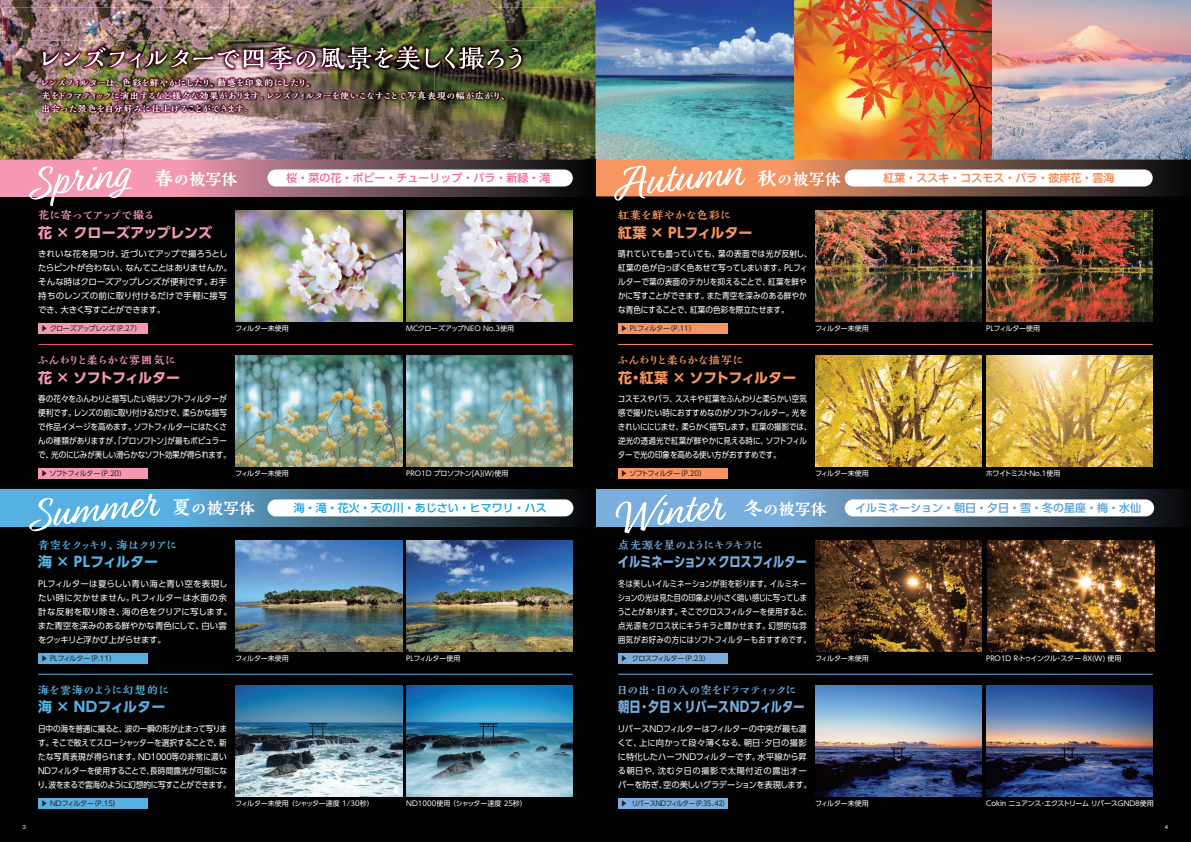
<style>
.page{position:relative;width:1191px;height:842px;background:#fff}
.page>*{position:absolute;margin:0;border:0;box-sizing:border-box;transform-origin:0 0}
.t1{font:800 16px "Kaimin So Std";color:#fff}
.t2{font:700 14px "UD Shin Go C Oeiz Pr 6";letter-spacing:.005em;color:#79aede}
.t3{font:700 14px "UD Shin Go Pro";letter-spacing:.005em;color:#57b0e2}
.t4{font:700 14px "UD Shin Go Pro";letter-spacing:-.04em;color:#f79562}
.t5{font:700 14px "UD Shin Go Pro";letter-spacing:-.01em;color:#f499b0}
.t6{font:700 14px "UD Shin Go Pro";letter-spacing:.005em;color:#f79562}
.t7{font:700 14px "UD Shin Go Pro";letter-spacing:-.05em;color:#f499b0}
.t8{font:500 11px "UD Shin Go Pro";color:#549ed6}
.t9{font:500 11px "UD Shin Go Pro";color:#f16893}
.t10{font:500 11px "UD Shin Go Pro";color:#10a1dc}
.t11{font:500 11px "UD Shin Go Pro";color:#f58147}
.t12{font:800 11px "Kaimin So Std";letter-spacing:-.055em;color:#79aede}
.t13{font:800 11px "Kaimin So Std";letter-spacing:-.08em;color:#79aede}
.t14{font:800 11px "Kaimin So Std";letter-spacing:-.08em;color:#57b0e2}
.t15{font:800 11px "Kaimin So Std";letter-spacing:-.035em;color:#f499b0}
.t16{font:800 11px "Kaimin So Std";letter-spacing:-.05em;color:#f79562}
.t17{font:800 11px "Kaimin So Std";letter-spacing:.03em;color:#57b0e2}
.t18{font:800 11px "Kaimin So Std";letter-spacing:.005em;color:#f499b0}
.t19{font:800 11px "Kaimin So Std";color:#f79562}
.t20{font:800 9px/13px "Kaimin So Std";letter-spacing:-.02em;color:#fff}
.t21{font:8.5px/14px "UD Shin Go C Oniz Pr 6";letter-spacing:-.01em;color:#fff}
.t22{font:8.5px/14px "UD Shin Go Pro";color:#fff}
.t23{font:8.5px/14px "UD Shin Go C Oniz Pr 6";letter-spacing:-.03em;color:#fff}
.t24{font:8.5px/14px "UD Shin Go C Oniz Pr 6";letter-spacing:.01em;color:#fff;scale:.96 1}
.t25{font:7px "UD Shin Go Pro";letter-spacing:-.025em;color:#fff}
.t26{font:7px "UD Shin Go Pro";letter-spacing:-.045em;color:#231f20}
.t27{font:7px "UD Shin Go Pro";letter-spacing:-.025em;color:#231f20}
.t28{font:7px "UD Shin Go Pro";letter-spacing:-.11em;color:#231f20}
.t29{font:7px "UD Shin Go Pro";color:#fff}
.t30{font:7px "UD Shin Go Pro";letter-spacing:-.005em;color:#fff}
.t31{font:7px "UD Shin Go Pro";letter-spacing:-.07em;color:#fff}
.t32{font:5px "Gothic MB101 Pr 5";color:#fff}
.s1{font-size:19px}
</style>
<div class="page">
<div style="left:0;top:160px;width:1191px;height:682px;background:#020202"></div>
<img style="left:0;top:0;width:1191px;height:196px">
<img style="left:0;top:489px;width:1186px;height:37px">
<div style="left:844px;top:170px;width:308px;height:16px;background:#fff;border-radius:8px"></div>
<div style="left:844px;top:499px;width:310px;height:17px;background:#fff;border-radius:8px"></div>
<div style="left:618px;top:323px;width:109px;height:10px;background:#f79562"></div>
<img style="left:815px;top:356px;width:167px;height:111px">
<img style="left:986px;top:356px;width:166px;height:111px">
<div style="left:618px;top:468px;width:109px;height:10px;background:#f79562"></div>
<hr style="left:618px;top:344px;width:534px;height:1px;background:#f79562">
<div style="left:618px;top:653px;width:109px;height:10px;background:#79aede"></div>
<img style="left:986px;top:686px;width:166px;height:110px">
<img style="left:815px;top:686px;width:167px;height:110px">
<div style="left:618px;top:798px;width:109px;height:10px;background:#79aede"></div>
<hr style="left:618px;top:674px;width:534px;height:1px;background:#79aede">
<svg style="left:613px;top:494px;width:113px;height:40px"></svg>
<svg style="left:613px;top:166px;width:132px;height:35px;background:#da9a7a"></svg>
<img style="left:815px;top:540px;width:167px;height:111px">
<img style="left:987px;top:541px;width:167px;height:111px">
<img style="left:235px;top:540px;width:167px;height:111px">
<img style="left:406px;top:540px;width:167px;height:111px">
<div style="left:38px;top:653px;width:109px;height:10px;background:#57b0e2"></div>
<img style="left:235px;top:686px;width:167px;height:110px">
<img style="left:406px;top:686px;width:167px;height:110px">
<div style="left:38px;top:798px;width:109px;height:10px;background:#57b0e2"></div>
<hr style="left:38px;top:674px;width:535px;height:1px;background:#57b0e2">
<svg style="left:28px;top:493px;width:132px;height:39px;background:#6ba9cc"></svg>
<div style="left:267px;top:499px;width:306px;height:17px;background:#fff;border-radius:8px"></div>
<img style="left:235px;top:211px;width:167px;height:110px">
<img style="left:406px;top:211px;width:167px;height:110px">
<div style="left:38px;top:323px;width:109px;height:10px;background:#f499b0"></div>
<div style="left:38px;top:468px;width:109px;height:10px;background:#f499b0"></div>
<hr style="left:38px;top:344px;width:535px;height:1px;background:#f05987">
<svg style="left:28px;top:166px;width:105px;height:40px"></svg>
<div style="left:267px;top:170px;width:306px;height:16px;background:#fff;border-radius:8px"></div>
<img style="left:3px;top:7px;width:560px;height:104px">
<img style="left:4px;top:111px;width:538px;height:40px">
<img style="left:43px;top:46px;width:478px;height:24px">
<img style="left:235px;top:356px;width:167px;height:111px">
<img style="left:406px;top:356px;width:167px;height:111px">
<img style="left:815px;top:211px;width:167px;height:111px">
<img style="left:986px;top:211px;width:166px;height:111px">
<p class="t20" style="left:40px;top:75px;width:471px">レンズフィルターは、色彩を鮮やかにしたり、動感を印象的にしたり、<br>光をドラマティックに演出するなど様々な効果があります。レンズフィルターを使いこなすことで写真表現の幅が広がり、出会った景色を自分好みに仕上げることができます。</p>
<h1 class="t1" style="left:154px;top:168px;width:84px"><span class="s1">春</span>の被写体</h1>
<p class="t9" style="left:286px;top:169px;width:265px">桜・菜の花・ポピー・チューリップ・バラ・新緑・滝</p>
<h1 class="t1" style="left:758px;top:168px;width:84px"><span class="s1">秋</span>の被写体</h1>
<p class="t11" style="left:883px;top:169px;width:232px">紅葉・ススキ・コスモス・バラ・彼岸花・雲海</p>
<p class="t18" style="left:38px;top:208px;width:118px">花に寄ってアップで撮る</p>
<p class="t19" style="left:618px;top:208px;width:115px">紅葉を鮮やかな色彩に</p>
<h2 class="t5" style="left:38px;top:221px;width:176px">花 × クローズアップレンズ</h2>
<h2 class="t6" style="left:618px;top:221px;width:136px">紅葉 × PLフィルター</h2>
<p class="t22" style="left:38px;top:246px;width:195px">きれいな花を見つけ、近づいてアップで撮ろうとしたらピントが合わない、なんてことはありませんか。そんな時はクローズアップレンズが便利です。お手持ちのレンズの前に取り付けるだけで手軽に接写でき、大きく写すことができます。</p>
<p class="t21" style="left:618px;top:246px;width:195px">晴れていても曇っていても、葉の表面では光が反射し、紅葉の色が白っぽく色あせて写ってしまいます。PLフィルターで葉の表面のテカリを抑えることで、紅葉を鮮やかに写すことができます。また青空を深みのある鮮やかな青色にすることで、紅葉の色彩を際立たせます。</p>
<p class="t26" style="left:41px;top:323px;width:102px">▶ クローズアップレンズ（P.27）</p>
<p class="t25" style="left:235px;top:323px;width:55px">フィルター未使用</p>
<p class="t30" style="left:406px;top:323px;width:109px">MCクローズアップNEO No.3使用</p>
<p class="t27" style="left:620px;top:323px;width:77px">▶ PLフィルター（P.11）</p>
<p class="t25" style="left:815px;top:323px;width:55px">フィルター未使用</p>
<p class="t25" style="left:986px;top:323px;width:56px">PLフィルター使用</p>
<p class="t15" style="left:38px;top:353px;width:140px">ふんわりと柔らかな雰囲気に</p>
<p class="t16" style="left:617px;top:353px;width:127px">ふんわりと柔らかな描写に</p>
<h2 class="t7" style="left:38px;top:366px;width:144px">花 × ソフトフィルター</h2>
<h2 class="t4" style="left:618px;top:366px;width:180px">花・紅葉 × ソフトフィルター</h2>
<p class="t23" style="left:38px;top:391px;width:194px">春の花々をふんわりと描写したい時はソフトフィルターが便利です。レンズの前に取り付けるだけで、柔らかな描写で作品イメージを高めます。ソフトフィルターにはたくさんの種類がありますが、「プロソフトン」が最もポピュラーで、光のにじみが美しい滑らかなソフト効果が得られます。</p>
<p class="t21" style="left:618px;top:391px;width:195px">コスモスやバラ、ススキや紅葉をふんわりと柔らかい空気感で撮りたい時におすすめなのがソフトフィルター。光をきれいににじませ、柔らかく描写します。紅葉の撮影では、逆光の透過光で紅葉が鮮やかに見える時に、ソフトフィルターで光の印象を高める使い方がおすすめです。</p>
<p class="t28" style="left:41px;top:468px;width:87px">▶ ソフトフィルター（P.20）</p>
<p class="t25" style="left:235px;top:468px;width:55px">フィルター未使用</p>
<p class="t25" style="left:406px;top:468px;width:104px">PRO1D プロソフトン[A](Ｗ)使用</p>
<p class="t28" style="left:620px;top:468px;width:87px">▶ ソフトフィルター（P.20）</p>
<p class="t25" style="left:815px;top:468px;width:55px">フィルター未使用</p>
<p class="t31" style="left:986px;top:468px;width:76px">ホワイトミストNo.1使用</p>
<h1 class="t1" style="left:172px;top:497px;width:84px"><span class="s1">夏</span>の被写体</h1>
<p class="t10" style="left:294px;top:499px;width:255px">海・滝・花火・天の川・あじさい・ヒマワリ・ハス</p>
<h1 class="t1" style="left:744px;top:498px;width:84px"><span class="s1">冬</span>の被写体</h1>
<p class="t8" style="left:855px;top:499px;width:287px">イルミネーション・朝日・夕日・雪・冬の星座・梅・水仙</p>
<p class="t14" style="left:38px;top:537px;width:141px">青空をクッキリ、海はクリアに</p>
<p class="t13" style="left:618px;top:537px;width:147px">点光源を星のようにキラキラに</p>
<h2 class="t3" style="left:38px;top:551px;width:122px">海 × PLフィルター</h2>
<h2 class="t2" style="left:618px;top:551px;width:191px">イルミネーション × クロスフィルター</h2>
<p class="t22" style="left:38px;top:576px;width:196px">PLフィルターは夏らしい青い海と青い空を表現したい時に欠かせません。PLフィルターは水面の余計な反射を取り除き、海の色をクリアに写します。また青空を深みのある鮮やかな青色にして、白い雲をクッキリと浮かび上がらせます。</p>
<p class="t24" style="left:617px;top:576px;width:203px">冬は美しいイルミネーションが街を彩ります。イルミネーションの光は見た目の印象より小さく暗い感じに写ってしまうことがあります。そこでクロスフィルターを使用すると、点光源をクロス状にキラキラと輝かせます。幻想的な雰囲気がお好みの方にはソフトフィルターもおすすめです。</p>
<p class="t27" style="left:41px;top:652px;width:77px">▶ PLフィルター（P.11）</p>
<p class="t25" style="left:235px;top:653px;width:55px">フィルター未使用</p>
<p class="t25" style="left:406px;top:653px;width:56px">PLフィルター使用</p>
<p class="t26" style="left:620px;top:652px;width:91px">▶ クロスフィルター（P.23）</p>
<p class="t25" style="left:815px;top:653px;width:55px">フィルター未使用</p>
<p class="t25" style="left:986px;top:653px;width:137px">PRO1D R-トゥインクル・スター 8X(W) 使用</p>
<p class="t17" style="left:38px;top:682px;width:133px">海を雲海のように幻想的に</p>
<p class="t12" style="left:617px;top:682px;width:181px">日の出･日の入の空をドラマティックに</p>
<h2 class="t3" style="left:38px;top:696px;width:129px">海 × NDフィルター</h2>
<h2 class="t2" style="left:618px;top:696px;width:188px">朝日･夕日 × リバースNDフィルター</h2>
<p class="t21" style="left:38px;top:721px;width:195px">日中の海を普通に撮ると、波の一瞬の形が止まって写ります。そこで敢えてスローシャッターを選択することで、新たな写真表現が得られます。ND1000等の非常に濃い<br>NDフィルターを使用することで､長時間露光が可能になり､波をまるで雲海のように幻想的に写すことができます。</p>
<p class="t22" style="left:617px;top:721px;width:196px">リバースNDフィルターはフィルターの中央が最も濃くて、上に向かって段々薄くなる、朝日･夕日の撮影に特化したハーフNDフィルターです。水平線から昇る朝日や、沈む夕日の撮影で太陽付近の露出オーバーを防ぎ、空の美しいグラデーションを表現します。</p>
<p class="t27" style="left:41px;top:797px;width:81px">▶ NDフィルター（P.15）</p>
<p class="t25" style="left:235px;top:798px;width:140px">フィルター未使用 （シャッター速度 1/30秒）</p>
<p class="t29" style="left:406px;top:798px;width:122px">ND1000使用 （シャッター速度 25秒）</p>
<p class="t26" style="left:620px;top:797px;width:110px">▶ リバースNDフィルター（P.35、42）</p>
<p class="t25" style="left:815px;top:798px;width:55px">フィルター未使用</p>
<p class="t25" style="left:986px;top:798px;width:169px">Cokin ニュアンス･エクストリーム リバースGND8使用</p>
<p class="t32" style="left:23px;top:823px;width:5px">3</p>
<p class="t32" style="left:1164px;top:823px;width:5px">4</p>
</div>
